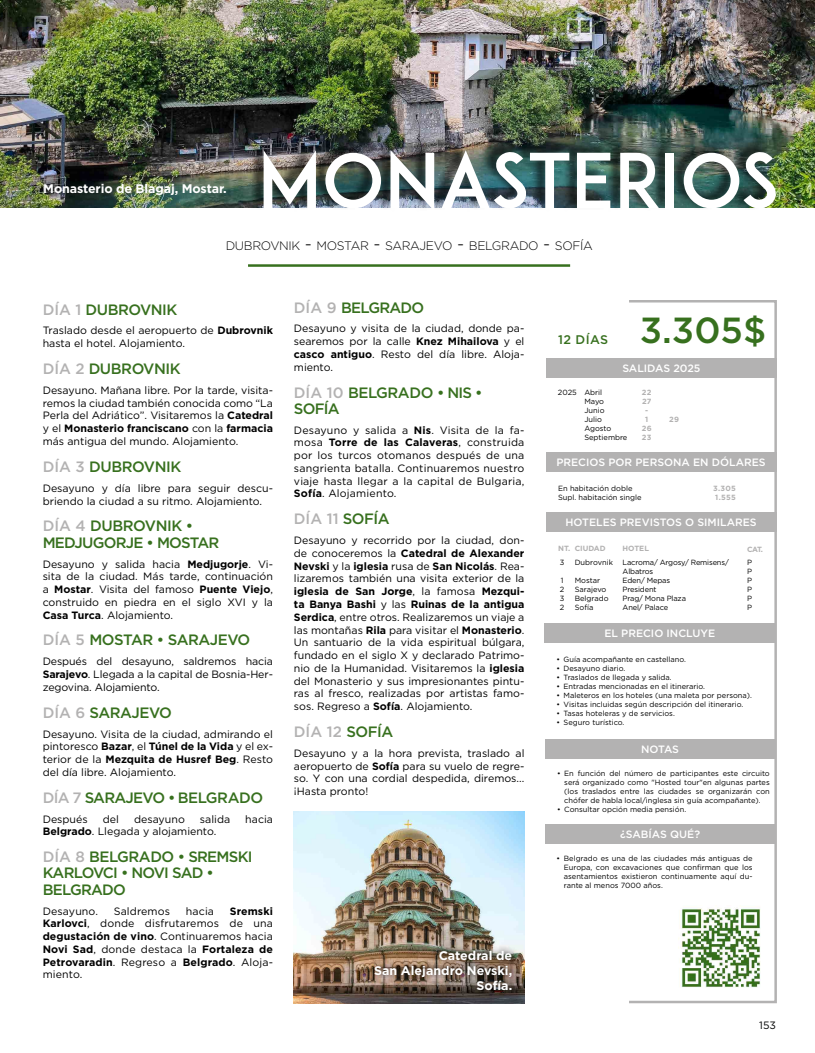
<style>
.page{position:relative;width:815px;height:1053px;background:#fff}
.page>*{position:absolute;margin:0;border:0;box-sizing:border-box;transform-origin:0 0}
.t1{font:75px "ADAM.CGPRO";letter-spacing:-.005em;color:#fff}
.t2{font:500 36.25px "Gotham";color:#37701e}
.t3{font:500 15px/16.2px "Gotham";letter-spacing:-.05em;color:#37701e}
.t4{font:500 15px/16.2px "Gotham";letter-spacing:-.03em;color:#37701e}
.t5{font:500 15px "Gotham";letter-spacing:-.03em;color:#b3b2b2}
.t6{font:700 12.5px/15px "Gotham";letter-spacing:-.01em;color:#fff;text-align:right}
.t7{font:500 12.5px "Gotham";letter-spacing:.03em;color:#37701e}
.t8{font:300 12.25px "Gotham";letter-spacing:-.03em;color:#000}
.t9{font:10.62px/12.8px "Gotham";color:#000;text-align:justify}
.t10{font:500 10.62px "Gotham";color:#fff}
.t11{font:10.62px "Gotham";color:#010202}
.t12{font:7.5px/9px "Gotham";color:#000}
.t13{font:7.5px/9px "Gotham";letter-spacing:-.02em;color:#000}
.t14{font:700 7.5px/9px "Gotham";color:#b3b2b2}
.s1{font-size:17.5px}
.s2{color:#b3b2b2}
.s3{font-weight:700}
.s4{color:#37701e}
</style>
<div class="page">
<img style="left:294px;top:811px;width:230px;height:192px">
<div style="left:628px;top:300px;width:149px;height:703px;border:2px solid #b3b2b2"></div>
<img style="left:0;top:0;width:815px;height:207px">
<hr style="left:248px;top:264px;width:322px;height:3px;background:#37701e">
<div style="left:248px;top:139px;width:526px;height:72px;background:#000;opacity:.6"></div>
<img style="left:678px;top:905px;width:83px;height:83px">
<div style="left:546px;top:358px;width:231px;height:19px;background:#b3b2b2"></div>
<div style="left:546px;top:452px;width:230px;height:20px;background:#b3b2b2"></div>
<div style="left:546px;top:512px;width:231px;height:20px;background:#b3b2b2"></div>
<div style="left:545px;top:623px;width:230px;height:19px;background:#b3b2b2"></div>
<div style="left:545px;top:739px;width:230px;height:19px;background:#b3b2b2"></div>
<div style="left:545px;top:824px;width:230px;height:19px;background:#b3b2b2"></div>
<div style="left:369px;top:944px;width:149px;height:52px;background:#000;opacity:.75"></div>
<p class="t6" style="left:43px;top:181px;width:185px">Monasterio de Blagaj, Mostar.</p>
<h1 class="t1" style="left:258px;top:135px;width:523px">MONASTERIOS</h1>
<p class="t8" style="left:226px;top:238px;width:369px">DUBROVNIK <span class="s1">-</span> MOSTAR <span class="s1">-</span> SARAJEVO <span class="s1">-</span> BELGRADO <span class="s1">-</span> SOFÍA</p>
<h3 class="t4" style="left:43px;top:301px;width:136px"><span class="s2">DÍA 1</span> DUBROVNIK</h3>
<p class="t9" style="left:43px;top:324px;width:232px">Traslado desde el aeropuerto de <span class="s3">Dubrovnik </span>hasta el hotel. Alojamiento.</p>
<h3 class="t4" style="left:43px;top:360px;width:139px"><span class="s2">DÍA 2</span> DUBROVNIK</h3>
<p class="t9" style="left:43px;top:383px;width:232px">Desayuno. Mañana libre. Por la tarde, visita&shy;remos la ciudad también conocida como “La Perla del Adriático”. Visitaremos la <span class="s3">Catedral </span>y el <span class="s3">Monasterio franciscano</span> con la <span class="s3">farmacia </span>más antigua del mundo. Alojamiento.</p>
<h3 class="t4" style="left:43px;top:458px;width:140px"><span class="s2">DÍA 3</span> DUBROVNIK</h3>
<p class="t9" style="left:43px;top:481px;width:232px">Desayuno y día libre para seguir descu&shy;briendo la ciudad a su ritmo. Alojamiento.</p>
<h3 class="t3" style="left:43px;top:517px;width:178px"><span class="s2">DÍA 4</span> DUBROVNIK •<br>MEDJUGORJE • MOSTAR</h3>
<p class="t9" style="left:43px;top:557px;width:232px">Desayuno y salida hacia <span class="s3">Medjugorje</span>. Vi&shy;sita de la ciudad. Más tarde, continuación a <span class="s3">Mostar</span>. Visita del famoso <span class="s3">Puente Viejo</span>, construido en piedra en el siglo XVI y la <span class="s3">Casa Turca</span>. Alojamiento.</p>
<h3 class="t4" style="left:43px;top:631px;width:209px"><span class="s2">DÍA 5</span> MOSTAR • SARAJEVO</h3>
<p class="t9" style="left:43px;top:655px;width:232px">Después del desayuno, saldremos hacia <span class="s3">Sarajevo</span>. Llegada a la capital de Bosnia-Her&shy;zegovina. Alojamiento.</p>
<h3 class="t4" style="left:43px;top:704px;width:131px"><span class="s2">DÍA 6</span> SARAJEVO</h3>
<p class="t9" style="left:43px;top:727px;width:232px">Desayuno. Visita de la ciudad, admirando el pintoresco <span class="s3">Bazar</span>, el <span class="s3">Túnel de la Vida</span> y el ex&shy;terior de la <span class="s3">Mezquita de Husref Beg</span>. Resto del día libre. Alojamiento.</p>
<h3 class="t3" style="left:43px;top:789px;width:222px"><span class="s2">DÍA 7</span> SARAJEVO • BELGRADO</h3>
<p class="t9" style="left:43px;top:812px;width:47px">Después</p>
<p class="t9" style="left:103px;top:812px;width:18px">del</p>
<p class="t9" style="left:134px;top:812px;width:52px">desayuno</p>
<p class="t9" style="left:200px;top:812px;width:32px">salida</p>
<p class="t9" style="left:245px;top:812px;width:29px">hacia</p>
<p class="t9" style="left:43px;top:824px;width:175px"><span class="s3">Belgrado</span>. Llegada y alojamiento.</p>
<h3 class="t3" style="left:43px;top:848px;width:211px"><span class="s2">DÍA 8</span> BELGRADO • SREMSKI<br>KARLOVCI • NOVI SAD •<br>BELGRADO</h3>
<p class="t9" style="left:43px;top:904px;width:57px">Desayuno.</p>
<p class="t9" style="left:114px;top:904px;width:58px">Saldremos</p>
<p class="t9" style="left:186px;top:904px;width:30px">hacia</p>
<p class="t9" style="left:43px;top:904px;width:232px;text-indent:187px"><span class="s3">Sremski Karlovci</span>, donde disfrutaremos de una <span class="s3">degustación de vino</span>. Continuaremos hacia <span class="s3">Novi Sad</span>, donde destaca la <span class="s3">Fortaleza de Petrovaradin</span>. Regreso a <span class="s3">Belgrado</span>. Aloja&shy;miento.</p>
<h3 class="t3" style="left:294px;top:299px;width:132px"><span class="s2">DÍA 9</span> BELGRADO</h3>
<p class="t9" style="left:294px;top:322px;width:232px">Desayuno y visita de la ciudad, donde pa&shy;searemos por la calle <span class="s3">Knez Mihailova</span> y el <span class="s3">casco antiguo</span>. Resto del día libre. Aloja&shy;miento.</p>
<h3 class="t4" style="left:294px;top:384px;width:190px"><span class="s2">DÍA 10</span> BELGRADO • NIS •<br>SOFÍA</h3>
<p class="t9" style="left:294px;top:423px;width:232px">Desayuno y salida a <span class="s3">Nis</span>. Visita de la fa&shy;mosa <span class="s3">Torre de las Calaveras</span>, construida por los turcos otomanos después de una sangrienta batalla. Continuaremos nuestro viaje hasta llegar a la capital de Bulgaria, <span class="s3">Sofía</span>. Alojamiento.</p>
<h3 class="t5" style="left:294px;top:509px;width:97px">DÍA 11 <span class="s4">SOFÍA</span></h3>
<p class="t9" style="left:294px;top:534px;width:232px">Desayuno y recorrido por la ciudad, don&shy;de conoceremos la <span class="s3">Catedral de Alexander Nevski</span> y la <span class="s3">iglesia</span> rusa de <span class="s3">San Nicolás</span>. Rea&shy;lizaremos también una visita exterior de la <span class="s3">iglesia de San Jorge</span>, la famosa <span class="s3">Mezqui&shy;ta Banya Bashi</span> y las <span class="s3">Ruinas de la antigua Serdica</span>, entre otros. Realizaremos un viaje a las montañas <span class="s3">Rila</span> para visitar el <span class="s3">Monasterio</span>.<br>Un santuario de la vida espiritual búlgara, fundado en el siglo X y declarado Patrimo&shy;nio de la Humanidad. Visitaremos la <span class="s3">iglesia </span>del Monasterio y sus impresionantes pintu&shy;ras al fresco, realizadas por artistas famo&shy;sos. Regreso a <span class="s3">Sofía</span>. Alojamiento.</p>
<h3 class="t5" style="left:294px;top:721px;width:101px">DÍA 12 <span class="s4">SOFÍA</span></h3>
<p class="t9" style="left:294px;top:746px;width:232px">Desayuno y a la hora prevista, traslado al aeropuerto de <span class="s3">Sofía</span> para su vuelo de regre&shy;so. Y con una cordial despedida, diremos... ¡Hasta pronto!</p>
<p class="t6" style="left:374px;top:947px;width:140px">Catedral de<br>San Alejandro Nevski,<br>Sofía.</p>
<p class="t7" style="left:558px;top:331px;width:52px">12 DÍAS</p>
<h2 class="t2" style="left:640px;top:306px;width:128px">3.305$</h2>
<p class="t10" style="left:622px;top:361px;width:80px">SALIDAS 2025</p>
<p class="t12" style="left:558px;top:388px;width:20px">2025</p>
<p class="t12" style="left:584px;top:388px;width:45px">Abril<br>Mayo<br>Junio<br>Julio<br>Agosto<br>Septiembre</p>
<p class="t14" style="left:642px;top:388px;width:11px;text-align:center">22<br>27 -<br>1<br>26<br>23</p>
<p class="t14" style="left:669px;top:415px;width:11px">29</p>
<p class="t10" style="left:556px;top:455px;width:211px">PRECIOS POR PERSONA EN DÓLARES</p>
<p class="t12" style="left:558px;top:484px;width:85px">En habitación doble<br>Supl. habitación single</p>
<p class="t14" style="left:713px;top:484px;width:24px">3.305<br>1.555</p>
<p class="t10" style="left:565px;top:515px;width:193px">HOTELES PREVISTOS O SIMILARES</p>
<p class="t14" style="left:575px;top:544px;width:33px">CIUDAD</p>
<p class="t14" style="left:623px;top:544px;width:28px">HOTEL</p>
<p class="t14" style="left:747px;top:545px;width:17px">CAT.</p>
<p class="t12" style="left:747px;top:557px;width:7px;text-align:justify">P P P P P P</p>
<p class="t14" style="left:558px;top:544px;width:14px">NT.</p>
<p class="t12" style="left:560px;top:557px;width:6px">3</p>
<p class="t12" style="left:560px;top:575px;width:6px">1<br>2<br>3<br>2</p>
<p class="t13" style="left:623px;top:557px;width:108px">Lacroma/ Argosy/ Remisens/<br>Albatros<br>Eden/ Mepas<br>President<br>Prag/ Mona Plaza<br>Anel/ Palace</p>
<p class="t12" style="left:575px;top:557px;width:40px">Dubrovnik</p>
<p class="t12" style="left:575px;top:575px;width:35px">Mostar<br>Sarajevo<br>Belgrado<br>Sofía</p>
<p class="t10" style="left:604px;top:626px;width:112px">EL PRECIO INCLUYE</p>
<p class="t12" style="left:556px;top:654px;width:131px">• Guía acompañante en castellano.</p>
<p class="t12" style="left:556px;top:663px;width:70px">• Desayuno diario.</p>
<p class="t12" style="left:556px;top:672px;width:117px">• Traslados de llegada y salida.</p>
<p class="t12" style="left:556px;top:681px;width:150px">• Entradas mencionadas en el itinerario.</p>
<p class="t12" style="left:556px;top:690px;width:197px">• Maleteros en los hoteles (una maleta por persona).</p>
<p class="t12" style="left:556px;top:699px;width:188px">• Visitas incluidas según descripción del itinerario.</p>
<p class="t12" style="left:556px;top:708px;width:120px">• Tasas hoteleras y de servicios.</p>
<p class="t12" style="left:556px;top:717px;width:69px">• Seguro turístico.</p>
<p class="t10" style="left:641px;top:742px;width:40px">NOTAS</p>
<p class="t12" style="left:564px;top:768px;width:207px;text-align:justify;text-indent:-7px">• En función del número de participantes este circuito será organizado como "Hosted tour"en algunas partes (los traslados entre las ciudades se organizarán con chófer de habla local/inglesa sin guía acompañante).</p>
<p class="t12" style="left:557px;top:804px;width:130px">• Consultar opción media pensión.</p>
<p class="t10" style="left:620px;top:827px;width:82px">¿SABÍAS QUÉ?</p>
<p class="t12" style="left:564px;top:853px;width:190px;text-align:justify">Belgrado es una de las ciudades más antiguas de Europa, con excavaciones que confirman que los asentamientos existieron continuamente aquí du&shy;rante al menos 7000 años.</p>
<p class="t12" style="left:556px;top:853px;width:5px">•</p>
<p class="t11" style="left:759px;top:1018px;width:18px">153</p>
</div>
